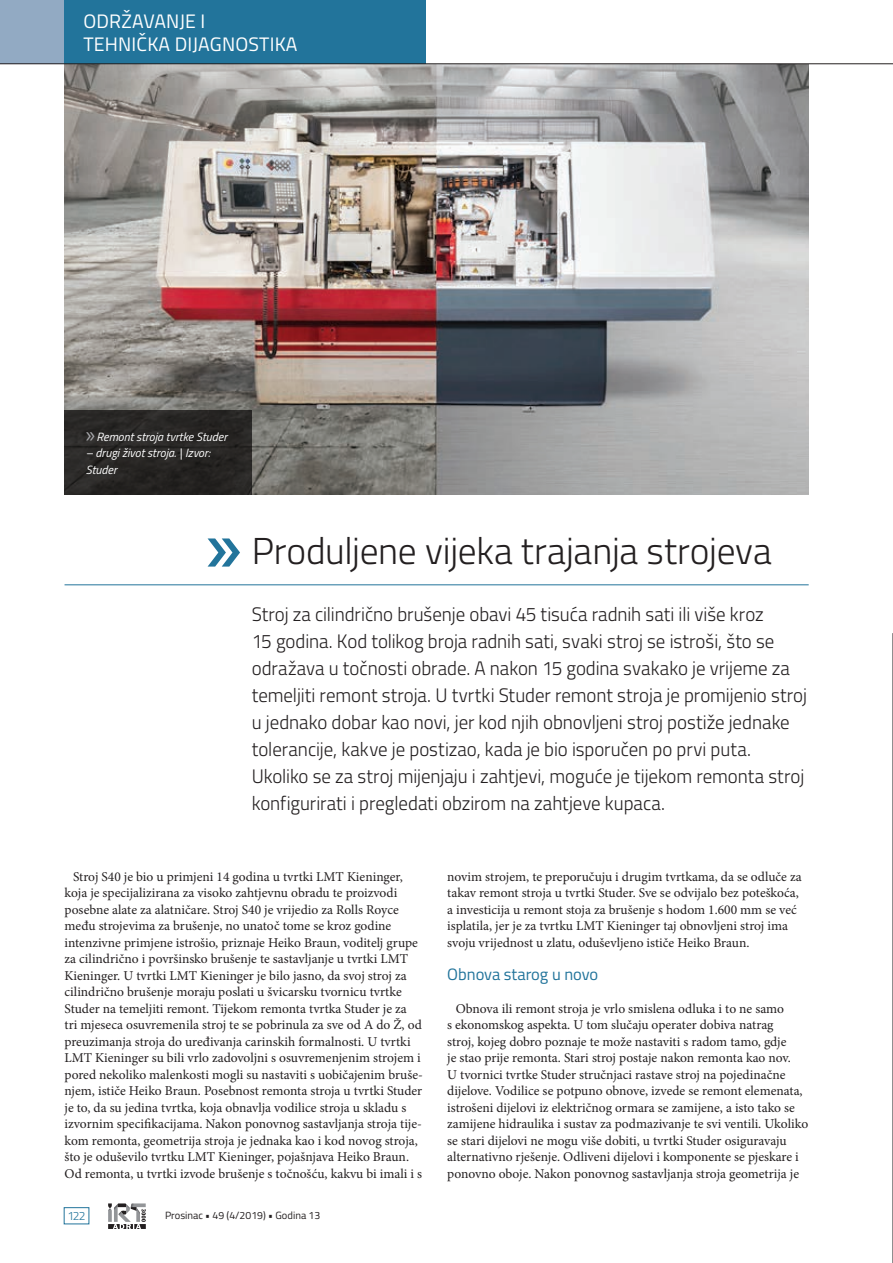
<style>
.page{position:relative;width:893px;height:1263px;background:#fff}
.page>*{position:absolute;margin:0;border:0;box-sizing:border-box;transform-origin:0 0}
.Članek_naslov{font:300 37.5px "Titillium";letter-spacing:-.01em;color:#231f20}
.Članek_naslov-2{font:300 19.5px/27px "Titillium";letter-spacing:-.005em;color:#231f20}
.t1{font:19.5px/23.4px "Titillium";letter-spacing:.01em;color:#fff}
.Vsebina_-_podnaslov{font:16.5px "Titillium";color:#22749b}
.vsebina_-_body_text{font:13.5px/16.5px "Minion Pro";color:#231f20}
.t2{font:italic 12px/16.5px "Titillium";color:#fff}
.t3{font:300 12px "Titillium";color:#22749b}
.t4{font:10.5px "Titillium";color:#231f20}
.s1{font-family:"Myriad Pro";font-style:normal;font-size:22.5px;color:#a8a9ad}
</style>
<div class="page">
<svg style="left:108px;top:1203px;width:38px;height:26px"></svg>
<div style="left:64px;top:1207px;width:25px;height:17px;border:1px solid #22749b"></div>
<div style="left:64px;top:0;width:361px;height:64px;background:#22749b"></div>
<div style="left:0;top:0;width:64px;height:64px;background:#92aac3"></div>
<svg style="left:208px;top:538px;width:32px;height:29px"></svg>
<hr style="left:65px;top:584px;width:744px;height:1px;background:#22749b">
<img style="left:65px;top:64px;width:744px;height:431px">
<div style="left:65px;top:410px;width:187px;height:85px;background:#282624"></div>
<hr style="left:0;top:63px;width:893px;height:1px;background:#231f20">
<svg style="left:892px;top:633px;width:1px;height:630px"></svg>
<h2 class="t1" style="left:83px;top:8px;width:216px">ODRŽAVANJE I<br>TEHNIČKA DIJAGNOSTIKA</h2>
<p class="t2" style="left:86px;top:427px;width:143px"><span class="s1">»</span>Remont stroja tvrtke Studer</p>
<p class="t2" style="left:86px;top:444px;width:126px">– drugi život stroja. | Izvor:<br>Studer</p>
<p class="Članek_naslov" style="left:252px;top:524px;width:522px">Produljene vijeka trajanja strojeva</p>
<p class="Članek_naslov-2" style="left:252px;top:600px;width:557px">Stroj za cilindrično brušenje obavi 45 tisuća radnih sati ili više kroz<br>15 godina. Kod tolikog broja radnih sati, svaki stroj se istroši, što se odražava u točnosti obrade. A nakon 15 godina svakako je vrijeme za temeljiti remont stroja. U tvrtki Studer remont stroja je promijenio stroj u jednako dobar kao novi, jer kod njih obnovljeni stroj postiže jednake tolerancije, kakve je postizao, kada je bio isporučen po prvi puta.<br>Ukoliko se za stroj mijenjaju i zahtjevi, moguće je tijekom remonta stroj konfigurirati i pregledati obzirom na zahtjeve kupaca.</p>
<p class="vsebina_-_body_text" style="left:65px;top:868px;width:360px;text-indent:9px">Stroj S40 je bio u primjeni 14 godina u tvrtki LMT Kieninger, koja je specijalizirana za visoko zahtjevnu obradu te proizvodi posebne alate za alatničare. Stroj S40 je vrijedio za Rolls Royce među strojevima za brušenje, no unatoč tome se kroz godine intenzivne primjene istrošio, priznaje Heiko Braun, voditelj grupe za cilindrično i površinsko brušenje te sastavljanje u tvrtki LMT Kieninger. U tvrtki LMT Kieninger je bilo jasno, da svoj stroj za cilindrično brušenje moraju poslati u švicarsku tvornicu tvrtke Studer na temeljiti remont. Tijekom remonta tvrtka Studer je za tri mjeseca osuvremenila stroj te se pobrinula za sve od A do Ž, od preuzimanja stroja do uređivanja carinskih formalnosti. U tvrtki LMT Kieninger su bili vrlo zadovoljni s osuvremenjenim strojem i pored nekoliko malenkosti mogli su nastaviti s uobičajenim bruše&shy;njem, ističe Heiko Braun. Posebnost remonta stroja u tvrtki Studer je to, da su jedina tvrtka, koja obnavlja vodilice stroja u skladu s izvornim specifikacijama. Nakon ponovnog sastavljanja stroja tije&shy;kom remonta, geometrija stroja je jednaka kao i kod novog stroja, što je oduševilo tvrtku LMT Kieninger, pojašnjava Heiko Braun.<br>Od remonta, u tvrtki izvode brušenje s točnošću, kakvu bi imali i s</p>
<p class="vsebina_-_body_text" style="left:447px;top:868px;width:356px">novim strojem, te preporučuju i drugim tvrtkama, da se odluče za takav remont stroja u tvrtki Studer. Sve se odvijalo bez poteškoća, a investicija u remont stoja za brušenje s hodom 1.600 mm se već isplatila, jer je za tvrtku LMT Kieninger taj obnovljeni stroj ima svoju vrijednost u zlatu, oduševljeno ističe Heiko Braun.</p>
<p class="Vsebina_-_podnaslov" style="left:447px;top:962px;width:153px">Obnova starog u novo</p>
<p class="vsebina_-_body_text" style="left:447px;top:1000px;width:362px;text-indent:9px">Obnova ili remont stroja je vrlo smislena odluka i to ne samo<br>s ekonomskog aspekta. U tom slučaju operater dobiva natrag<br>stroj, kojeg dobro poznaje te može nastaviti s radom tamo, gdje<br>je stao prije remonta. Stari stroj postaje nakon remonta kao nov.<br>U tvornici tvrtke Studer stručnjaci rastave stroj na pojedinačne dijelove. Vodilice se potpuno obnove, izvede se remont elemenata, istrošeni dijelovi iz električnog ormara se zamijene, a isto tako se zamijene hidraulika i sustav za podmazivanje te svi ventili. Ukoliko se stari dijelovi ne mogu više dobiti, u tvrtki Studer osiguravaju alternativno rješenje. Odliveni dijelovi i komponente se pjeskare i ponovno oboje. Nakon ponovnog sastavljanja stroja geometrija je</p>
<p class="t3" style="left:67px;top:1207px;width:20px">122</p>
<p class="t4" style="left:165px;top:1207px;width:157px">Prosinac • 49 (4/2019) • Godina 13</p>
</div>
